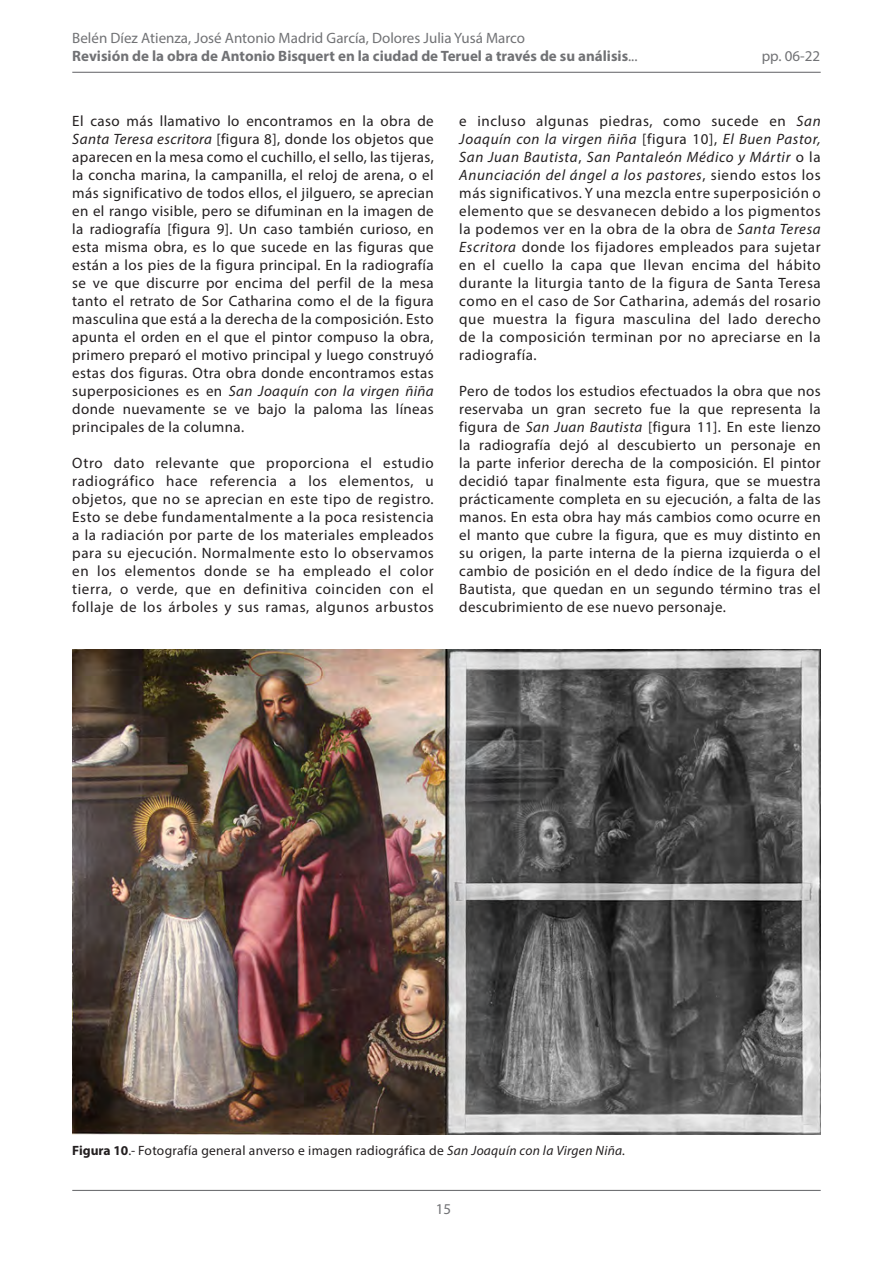
<style>
.page{position:relative;width:893px;height:1263px;background:#fff}
.page>*{position:absolute;margin:0;border:0;box-sizing:border-box;transform-origin:0 0}
.Tipo_de_texto{font:15px/18px "Myriad Pro";letter-spacing:.03em;color:#231f20;text-align:justify}
.t1{font:700 15px/18px "Myriad Pro";color:#717275}
.t2{font:15px "Myriad Pro";color:#717275}
.Pies_de_foto{font:13.5px "Myriad Pro";letter-spacing:.02em;color:#231f20}
.s1{font-weight:400}
.s2{font-style:italic}
.s3{font-weight:700}
</style>
<div class="page">
<hr style="left:72px;top:72px;width:749px;height:1px;background:#717275">
<hr style="left:72px;top:1190px;width:749px;height:1px;background:#717275">
<img style="left:72px;top:650px;width:749px;height:484px">
<p class="t1" style="left:72px;top:29px;width:567px"><span class="s1">Belén Díez Atienza, José Antonio Madrid García, Dolores Julia Yusá Marco<br></span>Revisión de la obra de Antonio Bisquert en la ciudad de Teruel a través de su análisis<span class="s1">...</span></p>
<p class="t2" style="left:762px;top:47px;width:60px">pp. 06-22</p>
<p class="Tipo_de_texto" style="left:72px;top:112px;width:363px">El caso más llamativo lo encontramos en la obra de <span class="s2">Santa Teresa escritora</span> [figura 8], donde los objetos que aparecen en la mesa como el cuchillo, el sello, las tijeras, la concha marina, la campanilla, el reloj de arena, o el más significativo de todos ellos, el jilguero, se aprecian en el rango visible, pero se difuminan en la imagen de la radiografía [figura 9]. Un caso también curioso, en esta misma obra, es lo que sucede en las figuras que están a los pies de la figura principal. En la radiografía se ve que discurre por encima del perfil de la mesa tanto el retrato de Sor Catharina como el de la figura masculina que está a la derecha de la composición. Esto apunta el orden en el que el pintor compuso la obra, primero preparó el motivo principal y luego construyó estas dos figuras. Otra obra donde encontramos estas superposiciones es en <span class="s2">San Joaquín con la virgen ñiña </span>donde nuevamente se ve bajo la paloma las líneas principales de la columna.</p>
<p class="Tipo_de_texto" style="left:72px;top:454px;width:363px">Otro dato relevante que proporciona el estudio radiográfico hace referencia a los elementos, u objetos, que no se aprecian en este tipo de registro.<br>Esto se debe fundamentalmente a la poca resistencia a la radiación por parte de los materiales empleados para su ejecución. Normalmente esto lo observamos en los elementos donde se ha empleado el color tierra, o verde, que en definitiva coinciden con el follaje de los árboles y sus ramas, algunos arbustos</p>
<p class="Tipo_de_texto" style="left:459px;top:112px;width:363px">e incluso algunas piedras, como sucede en <span class="s2">San Joaquín con la virgen ñiña</span> [figura 10], <span class="s2">El Buen Pastor, San Juan Bautista</span>, <span class="s2">San Pantaleón Médico y Mártir</span> o la <span class="s2">Anunciación del ángel a los pastores</span>, siendo estos los más significativos. Y una mezcla entre superposición o elemento que se desvanecen debido a los pigmentos la podemos ver en la obra de la obra de <span class="s2">Santa Teresa Escritora</span> donde los fijadores empleados para sujetar en el cuello la capa que llevan encima del hábito durante la liturgia tanto de la figura de Santa Teresa como en el caso de Sor Catharina, además del rosario que muestra la figura masculina del lado derecho de la composición terminan por no apreciarse en la radiografía.</p>
<p class="Tipo_de_texto" style="left:459px;top:382px;width:363px">Pero de todos los estudios efectuados la obra que nos reservaba un gran secreto fue la que representa la figura de <span class="s2">San Juan Bautista</span> [figura 11]. En este lienzo la radiografía dejó al descubierto un personaje en la parte inferior derecha de la composición. El pintor decidió tapar finalmente esta figura, que se muestra prácticamente completa en su ejecución, a falta de las manos. En esta obra hay más cambios como ocurre en el manto que cubre la figura, que es muy distinto en su origen, la parte interna de la pierna izquierda o el cambio de posición en el dedo índice de la figura del Bautista, que quedan en un segundo término tras el descubrimiento de ese nuevo personaje.</p>
<p class="Pies_de_foto" style="left:72px;top:1142px;width:555px"><span class="s3">Figura 10</span>.- Fotografía general anverso e imagen radiográfica de <span class="s2">San Joaquín con la Virgen Niña.</span></p>
<p class="t2" style="left:436px;top:1200px;width:17px">15</p>
</div>
